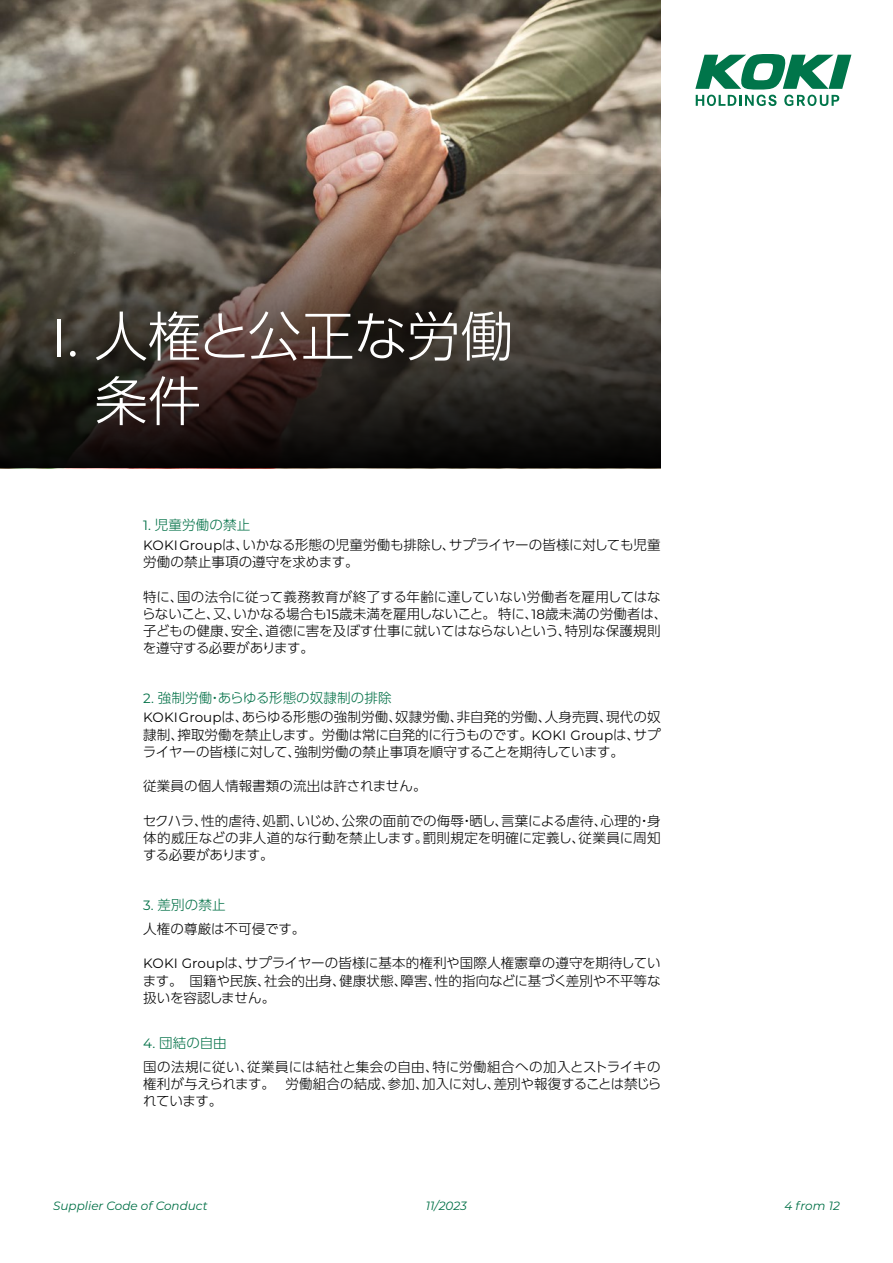
<style>
.page{position:relative;width:893px;height:1263px;background:#fff}
.page>*{position:absolute;margin:0;border:0;box-sizing:border-box;transform-origin:0 0}
.t1{font:300 53.4px/64.5px "UD Shin Go Pr 6 N";letter-spacing:-.005em;color:#fff}
.t2{font:300 13.5px/17.2px "UD Shin Go Pr 6 N";letter-spacing:.01em;color:#000}
.t3{font:300 13.5px/17.2px "UD Shin Go Pr 6 N";letter-spacing:-.015em;color:#000}
.t4{font:300 13.5px/17.2px "UD Shin Go Pr 6 N";letter-spacing:-.01em;color:#000}
.t5{font:italic 12px "Montserrat";color:#007046}
.s1{font-family:"Montserrat";font-weight:400}
.s2{font-family:"Montserrat";font-weight:400;color:#007046}
.s3{color:#007046}
</style>
<div class="page">
<img style="left:0;top:0;width:660px;height:175px">
<svg style="left:0;top:175px;width:660px;height:293px;background:#463d35"></svg>
<svg style="left:695px;top:54px;width:156px;height:52px"></svg>
<h1 class="t1" style="left:94px;top:302px;width:421px;text-indent:-43px"><span class="s1">I.</span> 人権と公正な労働条件</h1>
<p class="t2" style="left:143px;top:515px;width:519px;line-height:19.5px"><span class="s2">1.</span> <span class="s3">児童労働の禁止<br></span><span class="s1">KOKI Group</span>は、いかなる形態の児童労働も排除し、サプライヤーの皆様に対しても児童</p>
<p class="t2" style="left:143px;top:553px;width:217px">労働の禁止事項の遵守を求めます。</p>
<p class="t2" style="left:142px;top:587px;width:527px">特に、国の法令に従って義務教育が終了する年齢に達していない労働者を雇用してはならないこと、又、いかなる場合も<span class="s1">15</span>歳未満を雇用しないこと。 特に、<span class="s1">18</span>歳未満の労働者は、子どもの健康、安全、道徳に害を及ぼす仕事に就いてはならないという、特別な保護規則を遵守する必要があります。</p>
<p class="t2" style="left:143px;top:687px;width:519px;line-height:19.5px"><span class="s2">2.</span> <span class="s3">強制労働・あらゆる形態の奴隷制の排除<br></span><span class="s1">KOKI Group</span>は、あらゆる形態の強制労働、奴隷労働、非自発的労働、人身売買、現代の奴</p>
<p class="t3" style="left:143px;top:725px;width:519px">隷制、搾取労働を禁止します。労働は常に自発的に行うものです。<span class="s1">KOKI Group</span>は、サプライヤーの皆様に対して、強制労働の禁止事項を順守することを期待しています。</p>
<p class="t2" style="left:143px;top:777px;width:285px">従業員の個人情報書類の流出は許されません。</p>
<p class="t2" style="left:143px;top:812px;width:519px;text-align:justify">セクハラ、性的虐待、処罰、いじめ、公衆の面前での侮辱・晒し、言葉による虐待、心理的・身体的威圧などの非人道的な行動を禁止します。罰則規定を明確に定義し、従業員に周知する必要があります。</p>
<p class="t2" style="left:143px;top:892px;width:163px;line-height:24px"><span class="s2">3.</span> <span class="s3">差別の禁止<br></span>人権の尊厳は不可侵です。</p>
<p class="t2" style="left:143px;top:954px;width:519px;text-align:justify"><span class="s1">KOKI Group</span>は、サプライヤーの皆様に基本的権利や国際人権憲章の遵守を期待しています。 国籍や民族、社会的出身、健康状態、障害、性的指向などに基づく差別や不平等な扱いを容認しません。</p>
<p class="t2" style="left:143px;top:1030px;width:519px;line-height:24px"><span class="s2">4.</span> <span class="s3">団結の自由<br></span>国の法規に従い、従業員には結社と集会の自由、特に労働組合への加入とストライキの</p>
<p class="t4" style="left:143px;top:1075px;width:519px">権利が与えられます。 労働組合の結成、参加、加入に対し、差別や報復することは禁じられています。</p>
<p class="t5" style="left:53px;top:1197px;width:156px">Supplier Code of Conduct</p>
<p class="t5" style="left:426px;top:1197px;width:42px">11/2023</p>
<p class="t5" style="left:784px;top:1197px;width:57px">4 from 12</p>
</div>
